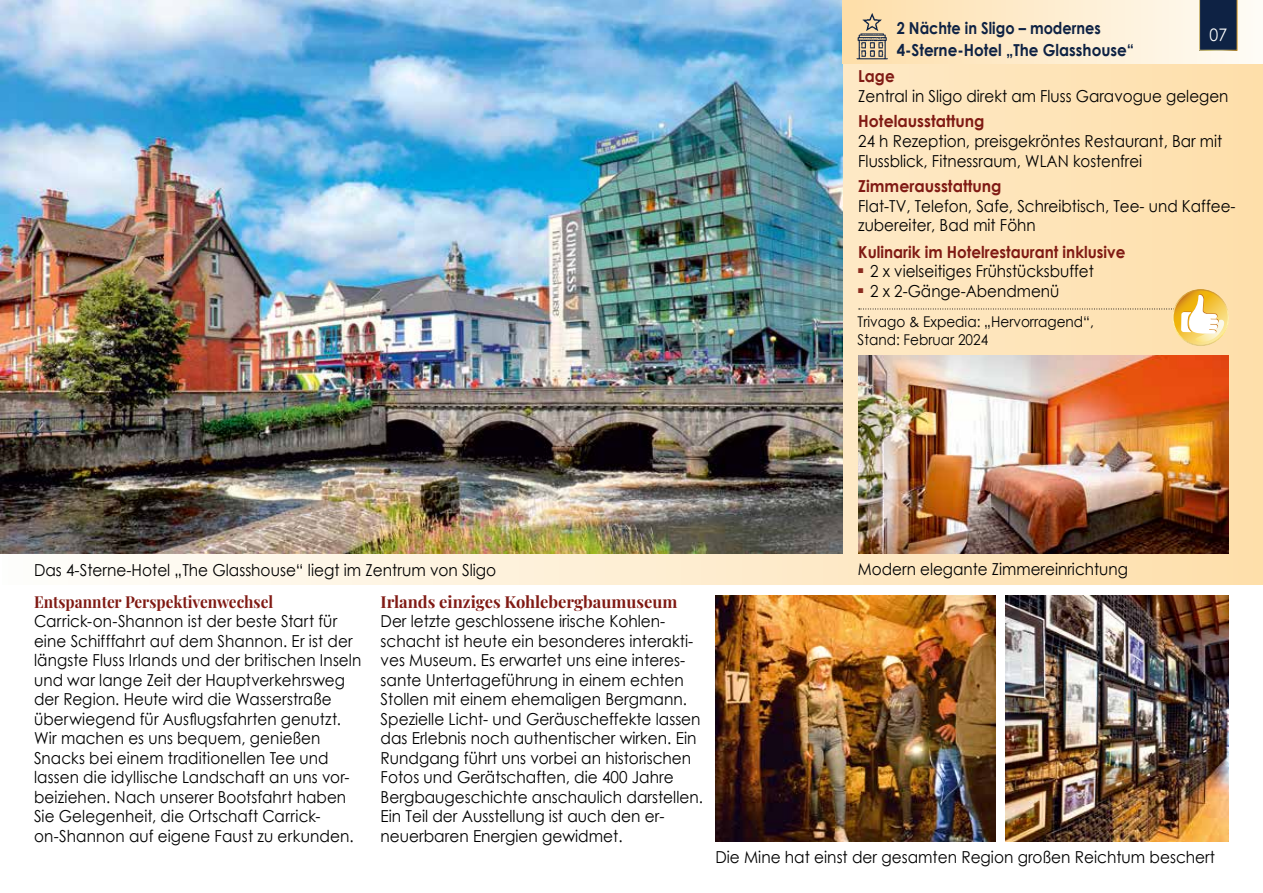
<style>
.page{position:relative;width:1263px;height:893px;background:#fff}
.page>*{position:absolute;margin:0;border:0;box-sizing:border-box;transform-origin:0 0}
.t1{font:17.25px "Century Gothic";color:#fff;scale:.92 1}
.t2{font:16.5px/19.5px "Century Gothic";color:#000;scale:.92 1}
.t3{font:16.5px/19.5px "Century Gothic";color:#000;scale:.93 1}
.t4{font:700 16.5px/21.5px "Century Gothic";color:#0e2244;scale:.88 1}
.t5{font:700 16.5px "Century Gothic";color:#801a14;scale:.92 1}
.t6{font:700 16.5px "Century Gothic";color:#801a14;scale:.95 1}
.t7{font:700 16.5px "Playfair Display";color:#801a14}
.t8{font:700 16.5px "Playfair Display";color:#801a14;scale:.93 1}
.t9{font:14.85px/18.1px "Century Gothic";color:#000;scale:.92 1}
</style>
<div class="page">
<div style="left:2px;top:0;width:1261px;height:585px;background:linear-gradient(to right,#fefefc,#fedeab)"></div>
<img style="left:1005px;top:595px;width:224px;height:247px">
<img style="left:716px;top:595px;width:279px;height:247px">
<img style="left:0;top:0;width:842px;height:553px">
<div style="left:842px;top:0;width:421px;height:64px;background:linear-gradient(to right,#fedea9,#fefcf7)"></div>
<img style="left:850px;top:9px;width:38px;height:54px">
<img style="left:858px;top:355px;width:371px;height:199px">
<svg style="left:1199px;top:0;width:38px;height:51px;background:#192a46"></svg>
<svg style="left:859px;top:290px;width:369px;height:56px;background:#fbe1b3"></svg>
<div style="left:1172px;top:289px;width:57px;height:57px;border:1px solid #fff;border-radius:50%"></div>
<p class="t4" style="left:897px;top:17px;width:271px">2 Nächte in Sligo – modernes<br>4-Sterne-Hotel „The Glasshouse“</p>
<p class="t1" style="left:1209px;top:23px;width:21px">07</p>
<p class="t5" style="left:858px;top:64px;width:41px">Lage</p>
<p class="t2" style="left:858px;top:86px;width:404px">Zentral in Sligo direkt am Fluss Garavogue gelegen</p>
<p class="t6" style="left:858px;top:109px;width:134px">Hotelausstattung</p>
<p class="t2" style="left:858px;top:131px;width:397px">24 h Rezeption, preisgekröntes Restaurant, Bar mit<br>Flussblick, Fitnessraum, WLAN kostenfrei</p>
<p class="t6" style="left:858px;top:174px;width:152px">Zimmerausstattung</p>
<p class="t2" style="left:858px;top:196px;width:412px">Flat-TV, Telefon, Safe, Schreibtisch, Tee- und Kaffee&shy;zubereiter, Bad mit Föhn</p>
<p class="t5" style="left:858px;top:239px;width:292px">Kulinarik im Hotelrestaurant inklusive</p>
<p class="t2" style="left:858px;top:261px;width:258px"><sup>■</sup> 2 x vielseitiges Frühstücksbuffet</p>
<p class="t2" style="left:858px;top:281px;width:220px"><sup>■</sup> 2 x 2-Gänge-Abendmenü</p>
<p class="t9" style="left:857px;top:312px;width:258px">Trivago &amp; Expedia: „Hervorragend“,<br>Stand: Februar 2024</p>
<p class="t3" style="left:34px;top:560px;width:499px">Das 4-Sterne-Hotel „The Glasshouse“ liegt im Zentrum von Sligo</p>
<p class="t8" style="left:34px;top:589px;width:259px">Entspannter Perspektivenwechsel</p>
<p class="t2" style="left:34px;top:611px;width:357px">Carrick-on-Shannon ist der beste Start für eine Schifffahrt auf dem Shannon. Er ist der längste Fluss Irlands und der britischen Inseln und war lange Zeit der Hauptverkehrsweg der Region. Heute wird die Wasserstraße überwiegend für Ausflugsfahrten genutzt.<br>Wir machen es uns bequem, genießen Snacks bei einem traditionellen Tee und lassen die idyllische Landschaft an uns vor&shy;beiziehen. Nach unserer Bootsfahrt haben Sie Gelegenheit, die Ortschaft Carrick&shy;on-Shannon auf eigene Faust zu erkunden.</p>
<p class="t7" style="left:381px;top:589px;width:298px">Irlands einziges Kohlebergbaumuseum</p>
<p class="t3" style="left:381px;top:611px;width:348px">Der letzte geschlossene irische Kohlen&shy;schacht ist heute ein besonderes interakti&shy;ves Museum. Es erwartet uns eine interes&shy;sante Untertageführung in einem echten Stollen mit einem ehemaligen Bergmann.<br>Spezielle Licht- und Geräuscheffekte lassen das Erlebnis noch authentischer wirken. Ein Rundgang führt uns vorbei an historischen Fotos und Gerätschaften, die 400 Jahre Bergbaugeschichte anschaulich darstellen.<br>Ein Teil der Ausstellung ist auch den er&shy;neuerbaren Energien gewidmet.</p>
<p class="t2" style="left:858px;top:559px;width:295px">Modern elegante Zimmereinrichtung</p>
<p class="t3" style="left:715px;top:847px;width:539px">Die Mine hat einst der gesamten Region großen Reichtum beschert</p>
</div>
